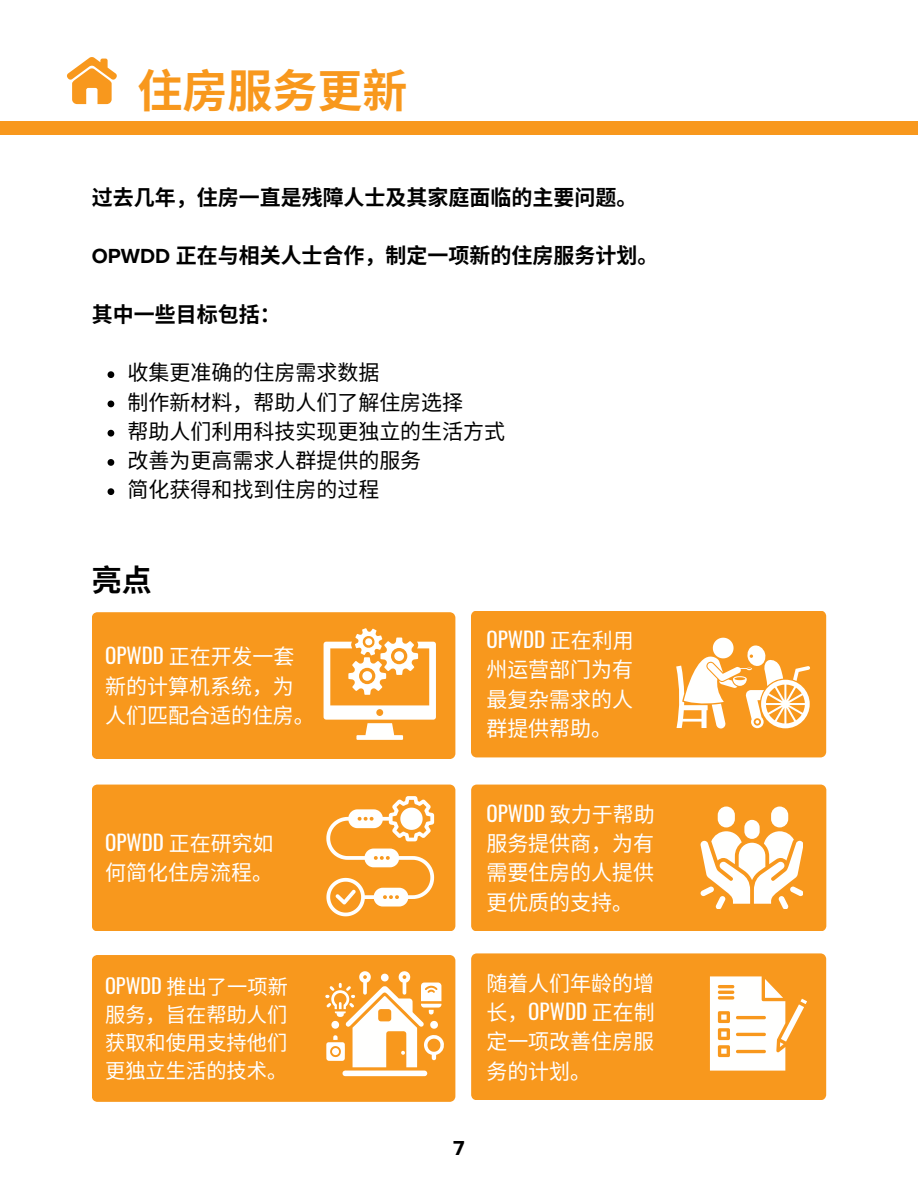
<style>
.page{position:relative;width:918px;height:1188px;background:#fff}
.page>*{position:absolute;margin:0;border:0;box-sizing:border-box;transform-origin:0 0}
.t1{font:700 45px "Noto Sans CJ Ksc";color:#f8981d}
.t2{font:700 30px "Noto Sans CJ Ksc";color:#000}
.t3{font:21px/29.2px "Noto Sans CJ Ksc";color:#fff}
.t4{font:21px "Noto Sans CJ Ksc";color:#000}
.t5{font:700 21px "Noto Sans CJ Ksc";color:#000}
.t6{font:700 21px "Proxima Nova";color:#000}
.t7{font:20.25px/28.2px "Noto Sans CJ Ksc";color:#fff;text-align:justify}
.s1{font-family:"Proxima Nova"}
.s2{font-family:"Oswald"}
</style>
<div class="page">
<div style="left:92px;top:612px;width:363px;height:147px;background:#f8981d"></div>
<div style="left:92px;top:785px;width:363px;height:146px;background:#f8981d"></div>
<div style="left:92px;top:955px;width:363px;height:147px;background:#f8981d"></div>
<div style="left:471px;top:953px;width:355px;height:147px;background:#f8981d"></div>
<div style="left:471px;top:785px;width:355px;height:146px;background:#f8981d"></div>
<div style="left:471px;top:611px;width:355px;height:146px;background:#f8981d"></div>
<svg style="left:324px;top:628px;width:112px;height:112px"></svg>
<svg style="left:326px;top:796px;width:108px;height:120px"></svg>
<div style="left:744px;top:820px;width:16px;height:19px;background:#fffffe;border-radius:8px"></div>
<div style="left:718px;top:807px;width:17px;height:20px;background:#fffffe;border-radius:9px"></div>
<div style="left:771px;top:807px;width:17px;height:20px;background:#fffffe;border-radius:9px"></div>
<svg style="left:701px;top:831px;width:102px;height:78px"></svg>
<div style="left:0;top:121px;width:918px;height:13px;background:#f8981d"></div>
<svg style="left:710px;top:976px;width:97px;height:95px"></svg>
<svg style="left:67px;top:57px;width:50px;height:47px"></svg>
<svg style="left:325px;top:971px;width:119px;height:105px"></svg>
<svg style="left:676px;top:636px;width:134px;height:92px"></svg>
<svg style="left:108px;top:371px;width:6px;height:7px"></svg>
<svg style="left:108px;top:401px;width:6px;height:6px"></svg>
<svg style="left:108px;top:430px;width:6px;height:7px"></svg>
<svg style="left:108px;top:459px;width:6px;height:7px"></svg>
<svg style="left:108px;top:488px;width:6px;height:7px"></svg>
<p class="t1" style="left:137px;top:55px;width:271px">住房服务更新</p>
<h5 class="t5" style="left:92px;top:180px;width:547px">过去几年，住房一直是残障人士及其家庭面临的主要问题。</h5>
<h3 class="t5" style="left:92px;top:239px;width:568px"><span class="s1">OPWDD</span> 正在与相关人士合作，制定一项新的住房服务计划。</h3>
<h5 class="t5" style="left:92px;top:297px;width:190px">其中一些目标包括：</h5>
<p class="t4" style="left:127px;top:356px;width:253px">收集更准确的住房需求数据</p>
<p class="t4" style="left:127px;top:385px;width:337px">制作新材料，帮助人们了解住房选择</p>
<p class="t4" style="left:127px;top:414px;width:379px">帮助人们利用科技实现更独立的生活方式</p>
<p class="t4" style="left:127px;top:444px;width:295px">改善为更高需求人群提供的服务</p>
<p class="t4" style="left:127px;top:473px;width:253px">简化获得和找到住房的过程</p>
<p class="t2" style="left:92px;top:557px;width:61px">亮点</p>
<h4 class="t3" style="left:105px;top:641px;width:191px"><span class="s2">OPWDD</span> 正在开发一套新的计算机系统，为</h4>
<p class="t3" style="left:105px;top:699px;width:211px">人们匹配合适的住房。</p>
<p class="t3" style="left:105px;top:828px;width:170px"><span class="s2">OPWDD</span> 正在研究如何简化住房流程。</p>
<p class="t3" style="left:486px;top:625px;width:148px"><span class="s2">OPWDD</span> 正在利用州运营部门为有最复杂需求的人群提供帮助。</p>
<p class="t3" style="left:486px;top:799px;width:170px;text-align:justify"><span class="s2">OPWDD</span> 致力于帮助服务提供商，为有需要住房的人提供更优质的支持。</p>
<p class="t7" style="left:105px;top:971px;width:184px"><span class="s2">OPWDD</span> 推出了一项新服务，旨在帮助人们获取和使用支持他们更独立生活的技术。</p>
<p class="t3" style="left:486px;top:967px;width:170px;text-align:justify">随着人们年龄的增长，<span class="s2">OPWDD</span> 正在制定一项改善住房服务的计划。</p>
<p class="t6" style="left:453px;top:1136px;width:13px">7</p>
</div>
